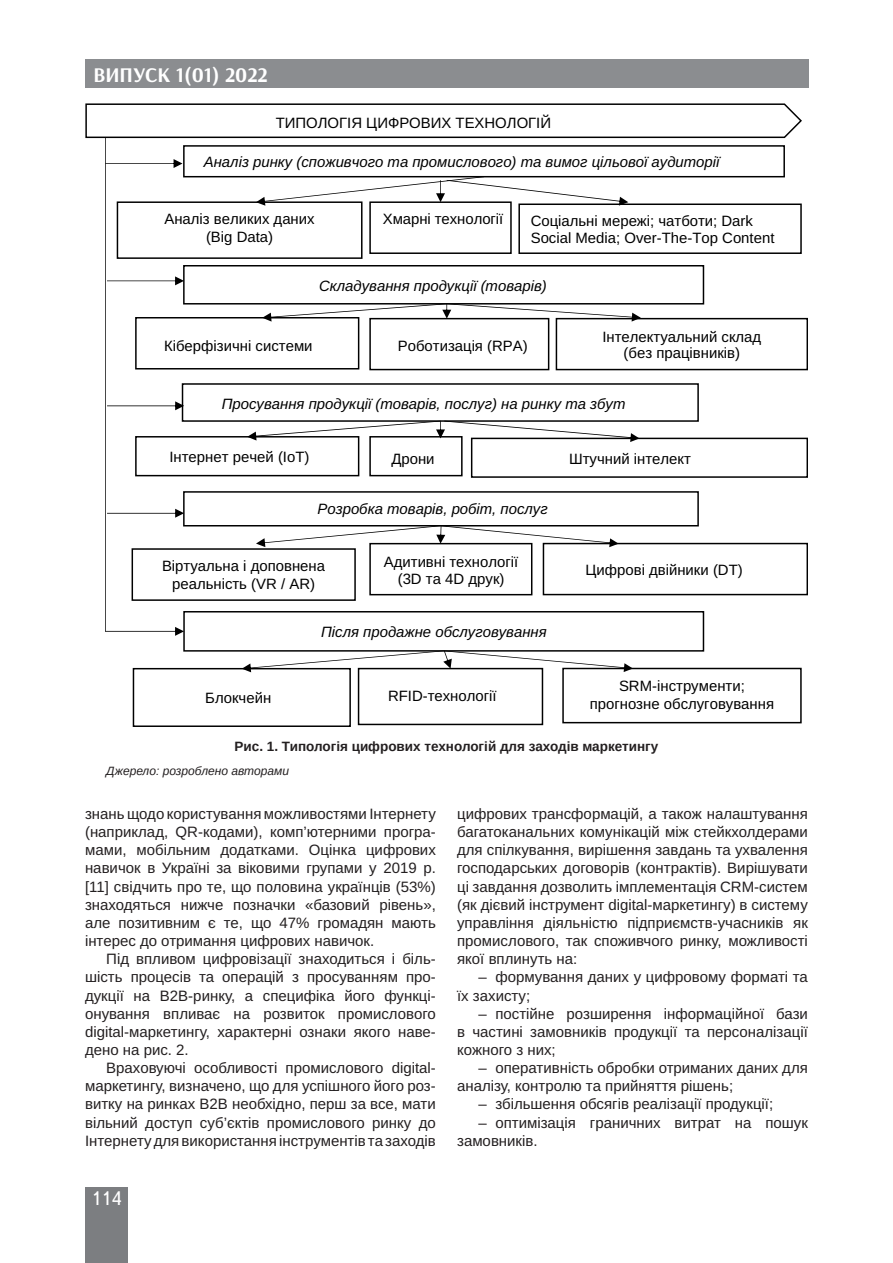
<style>
.page{position:relative;width:893px;height:1263px;background:#fff}
.page>*{position:absolute;margin:0;border:0;box-sizing:border-box;transform-origin:0 0}
.t1{font:700 21px "Arsenal";color:#fff}
.t2{font:19.5px "Ukrainian Text";color:#fff}
.Текст_основной_G{font:15px/18.1px "Arimo";color:#231f20;text-align:justify}
.t3{font:14.85px/18px "Arimo";color:#000;text-align:center}
.t4{font:italic 14.85px "Arimo";color:#000}
.Рисунок{font:700 13.5px "Arimo";color:#231f20}
.Джерело{font:italic 12px "Arimo";color:#231f20}
</style>
<div class="page">
<div style="left:85px;top:1186px;width:43px;height:76px;background:#7c7e81"></div>
<div style="left:85px;top:60px;width:723px;height:28px;background:#8b8d90"></div>
<div style="left:133px;top:668px;width:218px;height:59px;border:1px solid #000"></div>
<div style="left:358px;top:668px;width:185px;height:57px;border:1px solid #000"></div>
<div style="left:562px;top:668px;width:240px;height:55px;border:1px solid #000"></div>
<svg style="left:85px;top:103px;width:718px;height:533px"></svg>
<svg style="left:242px;top:650px;width:391px;height:22px"></svg>
<h1 class="t1" style="left:93px;top:62px;width:176px">ВИПУСК 1(01) 2022</h1>
<p class="t3" style="left:276px;top:114px;width:277px">ТИПОЛОГІЯ ЦИФРОВИХ ТЕХНОЛОГІЙ</p>
<p class="t4" style="left:204px;top:151px;width:517px">Аналіз ринку (споживчого та промислового) та вимог цільової аудиторії</p>
<p class="t3" style="left:164px;top:210px;width:152px">Аналіз великих даних (Big Data)</p>
<p class="t3" style="left:383px;top:210px;width:122px">Хмарні технології</p>
<p class="t3" style="left:531px;top:213px;width:245px;line-height:16.8px;text-align:left">Соціальні мережі; чатботи; Dark<br>Social Media; Over-The-Top Content</p>
<p class="t4" style="left:319px;top:276px;width:229px">Складування продукції (товарів)</p>
<p class="t3" style="left:164px;top:337px;width:150px">Кіберфізичні системи</p>
<p class="t3" style="left:398px;top:337px;width:132px">Роботизація (RPA)</p>
<p class="t3" style="left:602px;top:330px;width:160px;line-height:15.5px">Інтелектуальний склад (без працівників)</p>
<p class="t4" style="left:222px;top:394px;width:405px">Просування продукції (товарів, послуг) на ринку та збут</p>
<p class="t3" style="left:169px;top:448px;width:142px">Інтернет речей (IoT)</p>
<p class="t3" style="left:391px;top:450px;width:45px">Дрони</p>
<p class="t3" style="left:569px;top:450px;width:123px">Штучний інтелект</p>
<p class="t4" style="left:317px;top:499px;width:232px">Розробка товарів, робіт, послуг</p>
<p class="t3" style="left:162px;top:557px;width:165px">Віртуальна і доповнена реальність (VR / AR)</p>
<p class="t3" style="left:384px;top:554px;width:136px;line-height:17.1px">Адитивні технології (3D та 4D друк)</p>
<p class="t3" style="left:585px;top:561px;width:159px">Цифрові двійники (DT)</p>
<p class="t4" style="left:321px;top:622px;width:227px">Після продажне обслуговування</p>
<p class="t3" style="left:205px;top:689px;width:67px">Блокчейн</p>
<p class="t3" style="left:388px;top:687px;width:110px">RFID-технології</p>
<p class="t3" style="left:590px;top:677px;width:186px">SRM-інструменти; прогнозне обслуговування</p>
<p class="Рисунок" style="left:235px;top:737px;width:425px">Рис. 1. Типологія цифрових технологій для заходів маркетингу</p>
<p class="Джерело" style="left:106px;top:763px;width:184px">Джерело: розроблено авторами</p>
<p class="Текст_основной_G" style="left:85px;top:805px;width:352px">знань щодо користування можливостями Інтернету (наприклад, QR-кодами), комп’ютерними програ&shy;мами, мобільним додатками. Оцінка цифрових навичок в Україні за віковими групами у 2019 р. [11] свідчить про те, що половина українців (53%) знаходяться нижче позначки «базовий рівень», але позитивним є те, що 47% громадян мають інтерес до отримання цифрових навичок.</p>
<p class="Текст_основной_G" style="left:85px;top:950px;width:352px;text-indent:21px">Під впливом цифровізації знаходиться і біль&shy;шість процесів та операцій з просуванням про&shy;дукції на В2В-ринку, а специфіка його функці&shy;онування впливає на розвиток промислового digital-маркетингу, характерні ознаки якого наве&shy;дено на рис. 2.</p>
<p class="Текст_основной_G" style="left:85px;top:1059px;width:352px;text-indent:21px">Враховуючі особливості промислового digital&shy;маркетингу, визначено, що для успішного його роз&shy;витку на ринках В2В необхідно, перш за все, мати вільний доступ суб’єктів промислового ринку до Інтернету для використання інструментів та заходів</p>
<h2 class="t2" style="left:91px;top:1188px;width:32px">114</h2>
<p class="Текст_основной_G" style="left:457px;top:805px;width:352px">цифрових трансформацій, а також налаштування багатоканальних комунікацій між стейкхолдерами для спілкування, вирішення завдань та ухвалення господарських договорів (контрактів). Вирішувати ці завдання дозволить імплементація CRM-систем (як дієвий інструмент digital-маркетингу) в систему управління діяльністю підприємств-учасників як промислового, так споживчого ринку, можливості якої вплинуть на:</p>
<p class="Текст_основной_G" style="left:457px;top:968px;width:352px;text-indent:21px">– формування даних у цифровому форматі та їх захисту;</p>
<p class="Текст_основной_G" style="left:457px;top:1005px;width:352px;text-indent:21px">– постійне розширення інформаційної бази в частині замовників продукції та персоналізації кожного з них;</p>
<p class="Текст_основной_G" style="left:457px;top:1059px;width:352px;text-indent:21px">– оперативність обробки отриманих даних для аналізу, контролю та прийняття рішень;</p>
<p class="Текст_основной_G" style="left:478px;top:1095px;width:296px">– збільшення обсягів реалізації продукції;</p>
<p class="Текст_основной_G" style="left:457px;top:1113px;width:352px;text-indent:21px">– оптимізація граничних витрат на пошук замовників.</p>
</div>
